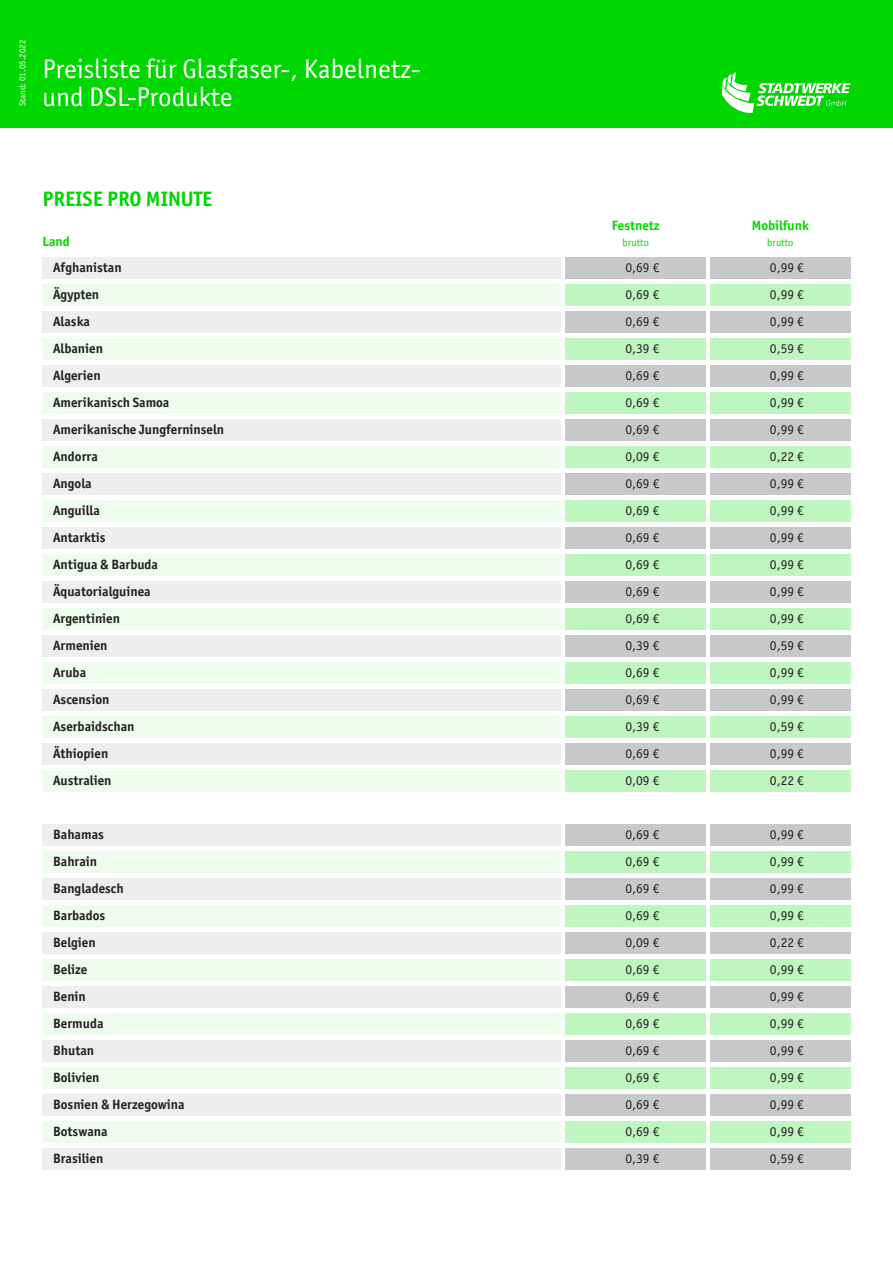
<style>
.page{position:relative;width:893px;height:1263px;background:#fff}
.page>*{position:absolute;margin:0;border:0;box-sizing:border-box;transform-origin:0 0}
.t1{font:27px/28.5px "Officina Sans ITC Pro";color:#fff}
.t2{font:700 21px "Officina Sans ITC Pro";color:#00d600}
.t3{font:13.5px/27px "Officina Sans ITC Pro";color:#231f20;text-align:justify}
.t4{font:700 13.5px/27px "Officina Sans ITC Pro";color:#231f20}
.t5{font:700 13.5px "Officina Sans ITC Pro";color:#00d600}
.t6{font:10.5px "Officina Sans ITC Pro";color:#00d600}
.t7{font:9px "Officina Sans ITC Pro";color:#fff}
</style>
<div class="page">
<div style="left:43px;top:257px;width:518px;height:21px;background:#eeeeef"></div>
<div style="left:43px;top:284px;width:518px;height:21px;background:#edfced"></div>
<div style="left:43px;top:311px;width:518px;height:21px;background:#eeeeef"></div>
<div style="left:43px;top:338px;width:518px;height:21px;background:#edfced"></div>
<div style="left:43px;top:365px;width:518px;height:21px;background:#eeeeef"></div>
<div style="left:43px;top:392px;width:518px;height:21px;background:#edfced"></div>
<div style="left:43px;top:419px;width:518px;height:21px;background:#eeeeef"></div>
<div style="left:43px;top:446px;width:518px;height:21px;background:#edfced"></div>
<div style="left:43px;top:473px;width:518px;height:21px;background:#eeeeef"></div>
<div style="left:43px;top:500px;width:518px;height:21px;background:#edfced"></div>
<div style="left:43px;top:527px;width:518px;height:21px;background:#eeeeef"></div>
<div style="left:43px;top:554px;width:518px;height:21px;background:#edfced"></div>
<div style="left:43px;top:581px;width:518px;height:21px;background:#eeeeef"></div>
<div style="left:43px;top:608px;width:518px;height:21px;background:#edfced"></div>
<div style="left:43px;top:635px;width:518px;height:21px;background:#eeeeef"></div>
<div style="left:43px;top:662px;width:518px;height:21px;background:#edfced"></div>
<div style="left:43px;top:689px;width:518px;height:21px;background:#eeeeef"></div>
<div style="left:43px;top:716px;width:518px;height:21px;background:#edfced"></div>
<div style="left:43px;top:743px;width:518px;height:21px;background:#eeeeef"></div>
<div style="left:43px;top:770px;width:518px;height:21px;background:#edfced"></div>
<div style="left:43px;top:824px;width:518px;height:21px;background:#eeeeef"></div>
<div style="left:43px;top:851px;width:518px;height:21px;background:#edfced"></div>
<div style="left:43px;top:878px;width:518px;height:21px;background:#eeeeef"></div>
<div style="left:43px;top:905px;width:518px;height:21px;background:#edfced"></div>
<div style="left:43px;top:932px;width:518px;height:21px;background:#eeeeef"></div>
<div style="left:43px;top:959px;width:518px;height:21px;background:#edfced"></div>
<div style="left:43px;top:986px;width:518px;height:21px;background:#eeeeef"></div>
<div style="left:43px;top:1013px;width:518px;height:21px;background:#edfced"></div>
<div style="left:43px;top:1040px;width:518px;height:21px;background:#eeeeef"></div>
<div style="left:43px;top:1067px;width:518px;height:21px;background:#edfced"></div>
<div style="left:43px;top:1094px;width:518px;height:21px;background:#eeeeef"></div>
<div style="left:43px;top:1121px;width:518px;height:21px;background:#edfced"></div>
<div style="left:43px;top:1148px;width:518px;height:21px;background:#eeeeef"></div>
<div style="left:0;top:0;width:893px;height:128px;background:#00d600"></div>
<svg style="left:722px;top:72px;width:128px;height:41px"></svg>
<div style="left:710px;top:257px;width:140px;height:21px;background:#c7c8ca"></div>
<div style="left:710px;top:284px;width:140px;height:21px;background:#bff5bf"></div>
<div style="left:710px;top:311px;width:140px;height:21px;background:#c7c8ca"></div>
<div style="left:710px;top:338px;width:140px;height:21px;background:#bff5bf"></div>
<div style="left:710px;top:365px;width:140px;height:21px;background:#c7c8ca"></div>
<div style="left:710px;top:392px;width:140px;height:21px;background:#bff5bf"></div>
<div style="left:710px;top:419px;width:140px;height:21px;background:#c7c8ca"></div>
<div style="left:710px;top:446px;width:140px;height:21px;background:#bff5bf"></div>
<div style="left:710px;top:473px;width:140px;height:21px;background:#c7c8ca"></div>
<div style="left:710px;top:500px;width:140px;height:21px;background:#bff5bf"></div>
<div style="left:710px;top:527px;width:140px;height:21px;background:#c7c8ca"></div>
<div style="left:710px;top:554px;width:140px;height:21px;background:#bff5bf"></div>
<div style="left:710px;top:581px;width:140px;height:21px;background:#c7c8ca"></div>
<div style="left:710px;top:608px;width:140px;height:21px;background:#bff5bf"></div>
<div style="left:710px;top:635px;width:140px;height:21px;background:#c7c8ca"></div>
<div style="left:710px;top:662px;width:140px;height:21px;background:#bff5bf"></div>
<div style="left:710px;top:689px;width:140px;height:21px;background:#c7c8ca"></div>
<div style="left:710px;top:716px;width:140px;height:21px;background:#bff5bf"></div>
<div style="left:710px;top:743px;width:140px;height:21px;background:#c7c8ca"></div>
<div style="left:710px;top:770px;width:140px;height:21px;background:#bff5bf"></div>
<div style="left:710px;top:824px;width:140px;height:21px;background:#c7c8ca"></div>
<div style="left:710px;top:851px;width:140px;height:21px;background:#bff5bf"></div>
<div style="left:710px;top:878px;width:140px;height:21px;background:#c7c8ca"></div>
<div style="left:710px;top:905px;width:140px;height:21px;background:#bff5bf"></div>
<div style="left:710px;top:932px;width:140px;height:21px;background:#c7c8ca"></div>
<div style="left:710px;top:959px;width:140px;height:21px;background:#bff5bf"></div>
<div style="left:710px;top:986px;width:140px;height:21px;background:#c7c8ca"></div>
<div style="left:710px;top:1013px;width:140px;height:21px;background:#bff5bf"></div>
<div style="left:710px;top:1040px;width:140px;height:21px;background:#c7c8ca"></div>
<div style="left:710px;top:1067px;width:140px;height:21px;background:#bff5bf"></div>
<div style="left:710px;top:1094px;width:140px;height:21px;background:#c7c8ca"></div>
<div style="left:710px;top:1121px;width:140px;height:21px;background:#bff5bf"></div>
<div style="left:710px;top:1148px;width:140px;height:21px;background:#c7c8ca"></div>
<div style="left:566px;top:257px;width:140px;height:21px;background:#c7c8ca"></div>
<div style="left:566px;top:284px;width:140px;height:21px;background:#bff5bf"></div>
<div style="left:566px;top:311px;width:140px;height:21px;background:#c7c8ca"></div>
<div style="left:566px;top:338px;width:140px;height:21px;background:#bff5bf"></div>
<div style="left:566px;top:365px;width:140px;height:21px;background:#c7c8ca"></div>
<div style="left:566px;top:392px;width:140px;height:21px;background:#bff5bf"></div>
<div style="left:566px;top:419px;width:140px;height:21px;background:#c7c8ca"></div>
<div style="left:566px;top:446px;width:140px;height:21px;background:#bff5bf"></div>
<div style="left:566px;top:473px;width:140px;height:21px;background:#c7c8ca"></div>
<div style="left:566px;top:500px;width:140px;height:21px;background:#bff5bf"></div>
<div style="left:566px;top:527px;width:140px;height:21px;background:#c7c8ca"></div>
<div style="left:566px;top:554px;width:140px;height:21px;background:#bff5bf"></div>
<div style="left:566px;top:581px;width:140px;height:21px;background:#c7c8ca"></div>
<div style="left:566px;top:608px;width:140px;height:21px;background:#bff5bf"></div>
<div style="left:566px;top:635px;width:140px;height:21px;background:#c7c8ca"></div>
<div style="left:566px;top:662px;width:140px;height:21px;background:#bff5bf"></div>
<div style="left:566px;top:689px;width:140px;height:21px;background:#c7c8ca"></div>
<div style="left:566px;top:716px;width:140px;height:21px;background:#bff5bf"></div>
<div style="left:566px;top:743px;width:140px;height:21px;background:#c7c8ca"></div>
<div style="left:566px;top:770px;width:140px;height:21px;background:#bff5bf"></div>
<div style="left:566px;top:824px;width:140px;height:21px;background:#c7c8ca"></div>
<div style="left:566px;top:851px;width:140px;height:21px;background:#bff5bf"></div>
<div style="left:566px;top:878px;width:140px;height:21px;background:#c7c8ca"></div>
<div style="left:566px;top:905px;width:140px;height:21px;background:#bff5bf"></div>
<div style="left:566px;top:932px;width:140px;height:21px;background:#c7c8ca"></div>
<div style="left:566px;top:959px;width:140px;height:21px;background:#bff5bf"></div>
<div style="left:566px;top:986px;width:140px;height:21px;background:#c7c8ca"></div>
<div style="left:566px;top:1013px;width:140px;height:21px;background:#bff5bf"></div>
<div style="left:566px;top:1040px;width:140px;height:21px;background:#c7c8ca"></div>
<div style="left:566px;top:1067px;width:140px;height:21px;background:#bff5bf"></div>
<div style="left:566px;top:1094px;width:140px;height:21px;background:#c7c8ca"></div>
<div style="left:566px;top:1121px;width:140px;height:21px;background:#bff5bf"></div>
<div style="left:566px;top:1148px;width:140px;height:21px;background:#c7c8ca"></div>
<p class="t7" style="left:17px;top:106px;width:68px;rotate:-90deg">Stand: 01.05.2022</p>
<h1 class="t1" style="left:43px;top:54px;width:379px">Preisliste für Glasfaser-, Kabelnetz&shy;und DSL-Produkte</h1>
<h2 class="t2" style="left:43px;top:186px;width:171px">PREISE PRO MINUTE</h2>
<p class="t5" style="left:43px;top:233px;width:29px">Land</p>
<p class="t4" style="left:53px;top:254px;width:172px">Afghanistan<br>Ägypten<br>Alaska<br>Albanien<br>Algerien<br>Amerikanisch Samoa<br>Amerikanische Jungferninseln<br>Andorra<br>Angola<br>Anguilla<br>Antarktis<br>Antigua &amp; Barbuda<br>Äquatorialguinea<br>Argentinien<br>Armenien<br>Aruba<br>Ascension<br>Aserbaidschan<br>Äthiopien<br>Australien</p>
<p class="t4" style="left:53px;top:821px;width:133px">Bahamas<br>Bahrain<br>Bangladesch<br>Barbados<br>Belgien<br>Belize<br>Benin<br>Bermuda<br>Bhutan<br>Bolivien<br>Bosnien &amp; Herzegowina<br>Botswana<br>Brasilien</p>
<p class="t5" style="left:612px;top:217px;width:49px">Festnetz</p>
<p class="t6" style="left:622px;top:236px;width:28px">brutto</p>
<p class="t3" style="left:625px;top:254px;width:35px">0,69 € 0,69 € 0,69 € 0,39 € 0,69 € 0,69 € 0,69 € 0,09 € 0,69 € 0,69 € 0,69 € 0,69 € 0,69 € 0,69 € 0,39 € 0,69 € 0,69 € 0,39 € 0,69 € 0,09 €</p>
<p class="t3" style="left:625px;top:821px;width:35px">0,69 € 0,69 € 0,69 € 0,69 € 0,09 € 0,69 € 0,69 € 0,69 € 0,69 € 0,69 € 0,69 € 0,69 € 0,39 €</p>
<p class="t5" style="left:752px;top:217px;width:58px">Mobilfunk</p>
<p class="t6" style="left:767px;top:236px;width:28px">brutto</p>
<p class="t3" style="left:770px;top:254px;width:35px">0,99 € 0,99 € 0,99 € 0,59 € 0,99 € 0,99 € 0,99 € 0,22 € 0,99 € 0,99 € 0,99 € 0,99 € 0,99 € 0,99 € 0,59 € 0,99 € 0,99 € 0,59 € 0,99 € 0,22 €</p>
<p class="t3" style="left:770px;top:821px;width:35px">0,99 € 0,99 € 0,99 € 0,99 € 0,22 € 0,99 € 0,99 € 0,99 € 0,99 € 0,99 € 0,99 € 0,99 € 0,59 €</p>
</div>
